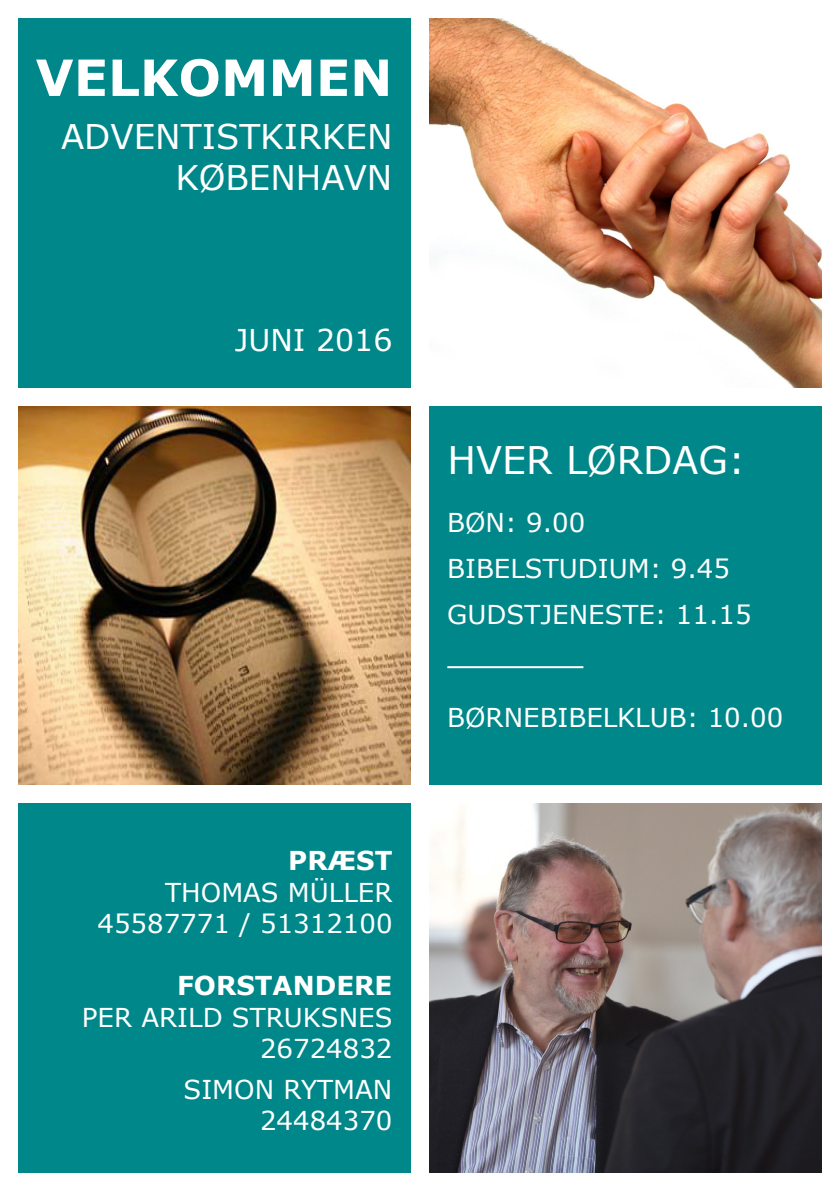
<style>
.page{position:relative;width:840px;height:1191px;background:#fff}
.page>*{position:absolute;margin:0;border:0;box-sizing:border-box;transform-origin:0 0}
.t1{font:700 50px "Verdana";color:#fff}
.t2{font:38px "Verdana";color:#fff}
.t3{font:34px/40.8px "Verdana";color:#fff;text-align:right}
.t4{font:30px "Verdana";color:#fff}
.t5{font:26px "Verdana";color:#fff}
.t6{font:700 26px "Verdana";color:#fff}
</style>
<div class="page">
<img style="left:429px;top:803px;width:393px;height:370px">
<img style="left:429px;top:18px;width:393px;height:370px">
<img style="left:18px;top:406px;width:393px;height:379px">
<div style="left:420px;top:397px;width:419px;height:397px;background:#008789"></div>
<div style="left:0;top:794px;width:420px;height:397px;background:#008789"></div>
<div style="left:0;top:0;width:420px;height:397px;background:#008789"></div>
<hr style="left:447px;top:666px;width:136px;height:2px;background:#fff">
<div style="left:822px;top:0;width:17px;height:1191px;background:#fff"></div>
<div style="left:0;top:0;width:17px;height:1191px;background:#fff"></div>
<div style="left:411px;top:0;width:17px;height:1191px;background:#fff"></div>
<div style="left:0;top:0;width:832px;height:17px;background:#fff"></div>
<div style="left:0;top:388px;width:839px;height:17px;background:#fff"></div>
<div style="left:0;top:785px;width:839px;height:17px;background:#fff"></div>
<div style="left:0;top:1174px;width:839px;height:17px;background:#fff"></div>
<p class="t1" style="left:35px;top:45px;width:358px">VELKOMMEN</p>
<p class="t3" style="left:61px;top:117px;width:333px">ADVENTISTKIRKEN<br>KØBENHAVN</p>
<p class="t4" style="left:234px;top:321px;width:159px">JUNI 2016</p>
<p class="t6" style="left:288px;top:844px;width:106px">PRÆST</p>
<p class="t5" style="left:165px;top:875px;width:228px">THOMAS MÜLLER</p>
<p class="t5" style="left:97px;top:907px;width:296px">45587771 / 51312100</p>
<p class="t6" style="left:177px;top:969px;width:217px">FORSTANDERE</p>
<p class="t5" style="left:82px;top:1000px;width:312px">PER ARILD STRUKSNES</p>
<p class="t5" style="left:260px;top:1031px;width:134px">26724832</p>
<p class="t5" style="left:183px;top:1072px;width:210px">SIMON RYTMAN</p>
<p class="t5" style="left:260px;top:1103px;width:134px">24484370</p>
<p class="t2" style="left:447px;top:435px;width:299px">HVER LØRDAG:</p>
<p class="t5" style="left:447px;top:506px;width:139px">BØN: 9.00</p>
<p class="t5" style="left:447px;top:552px;width:284px">BIBELSTUDIUM: 9.45</p>
<p class="t5" style="left:447px;top:598px;width:305px">GUDSTJENESTE: 11.15</p>
<p class="t5" style="left:447px;top:701px;width:337px">BØRNEBIBELKLUB: 10.00</p>
</div>
